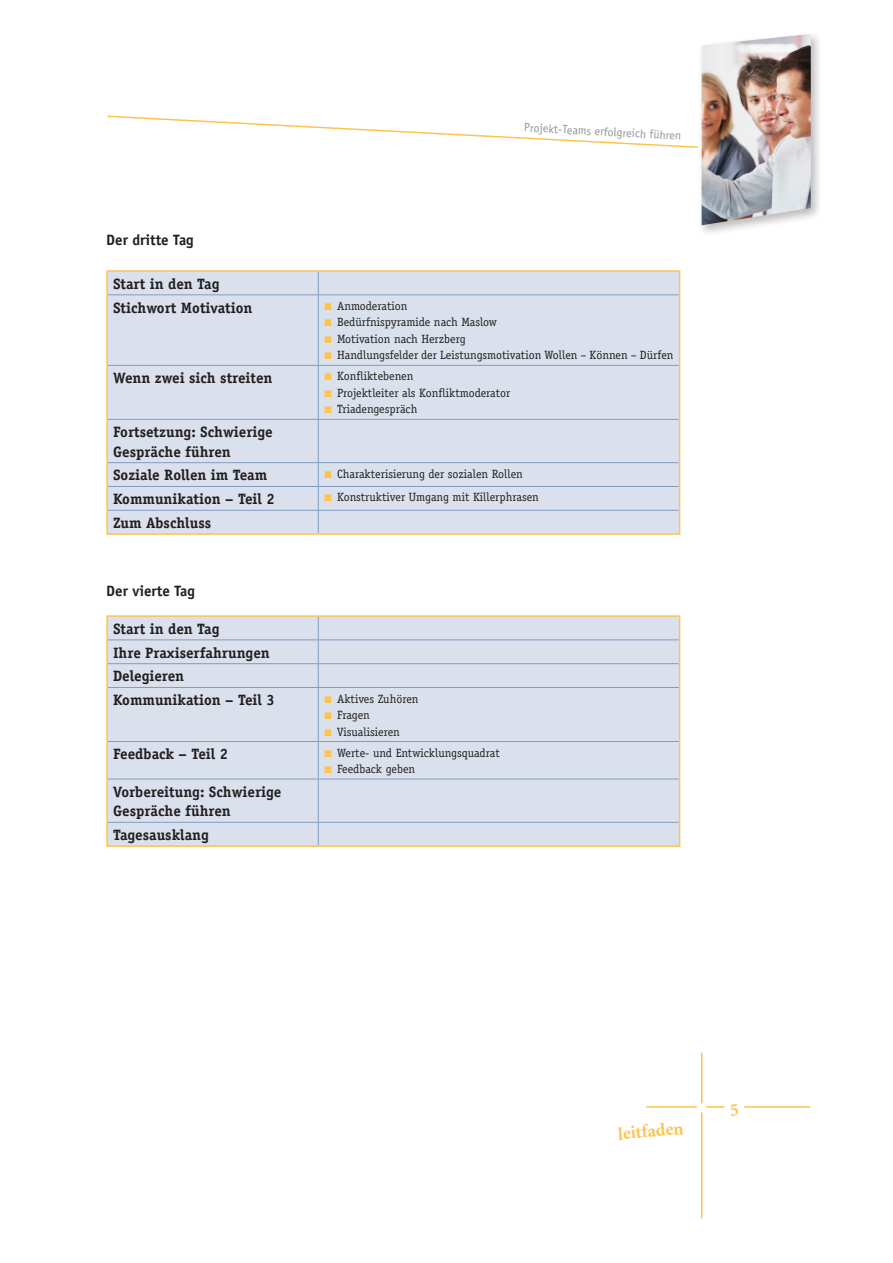
<style>
.page{position:relative;width:893px;height:1263px;background:#fff}
.page>*{position:absolute;margin:0;border:0;box-sizing:border-box;transform-origin:0 0}
.t1{font:700 18px "Minion";color:#fec34d}
.Fließtext{font:700 15px/19.5px "Officina Serif";color:#231f20}
.ZwTitel{font:700 15px "Officina Sans";color:#231f20}
.t2{font:12px "Officina Serif";color:#231f20}
.t3{font:12px "Officina Sans";color:#939598}
</style>
<div class="page">
<div style="left:698px;top:31px;width:125px;height:206px;background:#231f20;opacity:.3"></div>
<img style="left:702px;top:34px;width:109px;height:191px">
<hr style="left:647px;top:1106px;width:49px;height:2px;background:#fec34d">
<hr style="left:701px;top:1053px;width:1px;height:50px;background:#fec34d">
<hr style="left:701px;top:1113px;width:1px;height:105px;background:#fec34d">
<hr style="left:745px;top:1106px;width:65px;height:2px;background:#fec34d">
<svg style="left:107px;top:115px;width:592px;height:34px"></svg>
<div style="left:108px;top:272px;width:571px;height:261px;background:#dae1ed"></div>
<svg style="left:318px;top:272px;width:1px;height:22px"></svg>
<hr style="left:108px;top:294px;width:210px;height:1px;background:#829cc2">
<hr style="left:318px;top:294px;width:361px;height:1px;background:#829cc2">
<hr style="left:318px;top:295px;width:1px;height:70px;background:#829cc2">
<hr style="left:108px;top:365px;width:210px;height:1px;background:#829cc2">
<hr style="left:318px;top:365px;width:361px;height:1px;background:#829cc2">
<hr style="left:318px;top:366px;width:1px;height:53px;background:#829cc2">
<hr style="left:108px;top:419px;width:210px;height:1px;background:#829cc2">
<hr style="left:318px;top:419px;width:361px;height:1px;background:#829cc2">
<hr style="left:318px;top:420px;width:1px;height:42px;background:#829cc2">
<hr style="left:108px;top:462px;width:210px;height:1px;background:#829cc2">
<hr style="left:318px;top:462px;width:361px;height:1px;background:#829cc2">
<hr style="left:108px;top:486px;width:210px;height:1px;background:#829cc2">
<hr style="left:318px;top:486px;width:361px;height:1px;background:#829cc2">
<hr style="left:108px;top:510px;width:210px;height:1px;background:#829cc2">
<hr style="left:318px;top:510px;width:361px;height:1px;background:#829cc2">
<svg style="left:318px;top:463px;width:1px;height:70px"></svg>
<hr style="left:106px;top:270px;width:212px;height:2px;background:#fec34d">
<hr style="left:106px;top:272px;width:2px;height:23px;background:#fec34d">
<hr style="left:318px;top:270px;width:362px;height:2px;background:#fec34d">
<svg style="left:679px;top:272px;width:1px;height:23px"></svg>
<hr style="left:106px;top:295px;width:2px;height:70px;background:#fec34d">
<hr style="left:679px;top:295px;width:1px;height:70px;background:#fec34d">
<hr style="left:106px;top:365px;width:2px;height:54px;background:#fec34d">
<hr style="left:679px;top:365px;width:1px;height:54px;background:#fec34d">
<hr style="left:106px;top:419px;width:2px;height:44px;background:#fec34d">
<hr style="left:679px;top:419px;width:1px;height:44px;background:#fec34d">
<hr style="left:106px;top:463px;width:2px;height:23px;background:#fec34d">
<hr style="left:106px;top:486px;width:2px;height:24px;background:#fec34d">
<hr style="left:106px;top:510px;width:2px;height:23px;background:#fec34d">
<svg style="left:679px;top:463px;width:1px;height:70px"></svg>
<hr style="left:106px;top:533px;width:212px;height:2px;background:#fec34d">
<hr style="left:318px;top:533px;width:362px;height:2px;background:#fec34d">
<div style="left:108px;top:617px;width:571px;height:228px;background:#dae1ed"></div>
<hr style="left:108px;top:639px;width:210px;height:1px;background:#829cc2">
<hr style="left:318px;top:639px;width:361px;height:1px;background:#829cc2">
<hr style="left:108px;top:663px;width:210px;height:1px;background:#829cc2">
<hr style="left:318px;top:663px;width:361px;height:1px;background:#829cc2">
<svg style="left:318px;top:617px;width:1px;height:70px"></svg>
<hr style="left:108px;top:687px;width:210px;height:1px;background:#829cc2">
<hr style="left:318px;top:687px;width:361px;height:1px;background:#829cc2">
<hr style="left:318px;top:688px;width:1px;height:53px;background:#829cc2">
<hr style="left:108px;top:741px;width:210px;height:1px;background:#829cc2">
<hr style="left:318px;top:741px;width:361px;height:1px;background:#829cc2">
<hr style="left:318px;top:742px;width:1px;height:37px;background:#829cc2">
<hr style="left:108px;top:779px;width:210px;height:1px;background:#829cc2">
<hr style="left:318px;top:779px;width:361px;height:1px;background:#829cc2">
<hr style="left:318px;top:779px;width:1px;height:43px;background:#829cc2">
<hr style="left:108px;top:822px;width:210px;height:1px;background:#829cc2">
<hr style="left:318px;top:822px;width:361px;height:1px;background:#829cc2">
<svg style="left:318px;top:823px;width:1px;height:22px"></svg>
<hr style="left:106px;top:615px;width:212px;height:2px;background:#fec34d">
<hr style="left:106px;top:617px;width:2px;height:23px;background:#fec34d">
<hr style="left:318px;top:615px;width:362px;height:2px;background:#fec34d">
<hr style="left:106px;top:640px;width:2px;height:24px;background:#fec34d">
<hr style="left:106px;top:664px;width:2px;height:23px;background:#fec34d">
<svg style="left:679px;top:617px;width:1px;height:70px"></svg>
<hr style="left:106px;top:687px;width:2px;height:54px;background:#fec34d">
<hr style="left:679px;top:687px;width:1px;height:54px;background:#fec34d">
<hr style="left:106px;top:741px;width:2px;height:38px;background:#fec34d">
<hr style="left:679px;top:741px;width:1px;height:38px;background:#fec34d">
<hr style="left:106px;top:779px;width:2px;height:43px;background:#fec34d">
<hr style="left:679px;top:779px;width:1px;height:43px;background:#fec34d">
<hr style="left:106px;top:822px;width:2px;height:23px;background:#fec34d">
<svg style="left:679px;top:822px;width:1px;height:23px"></svg>
<hr style="left:106px;top:845px;width:212px;height:2px;background:#fec34d">
<hr style="left:318px;top:845px;width:362px;height:2px;background:#fec34d">
<svg style="left:325px;top:303px;width:7px;height:7px"></svg>
<svg style="left:325px;top:320px;width:7px;height:6px"></svg>
<svg style="left:325px;top:336px;width:7px;height:7px"></svg>
<svg style="left:325px;top:353px;width:7px;height:6px"></svg>
<svg style="left:325px;top:374px;width:7px;height:6px"></svg>
<svg style="left:325px;top:390px;width:7px;height:7px"></svg>
<svg style="left:325px;top:407px;width:7px;height:6px"></svg>
<svg style="left:325px;top:471px;width:7px;height:7px"></svg>
<svg style="left:325px;top:495px;width:7px;height:6px"></svg>
<svg style="left:325px;top:696px;width:7px;height:6px"></svg>
<svg style="left:325px;top:712px;width:7px;height:7px"></svg>
<svg style="left:325px;top:729px;width:7px;height:6px"></svg>
<svg style="left:325px;top:750px;width:7px;height:6px"></svg>
<svg style="left:325px;top:766px;width:7px;height:7px"></svg>
<svg style="left:707px;top:1106px;width:18px;height:2px"></svg>
<p class="t3" style="left:525px;top:120px;width:159px;rotate:3deg">Projekt-Teams erfolgreich führen</p>
<p class="ZwTitel" style="left:106px;top:230px;width:89px">Der dritte Tag</p>
<p class="Fließtext" style="left:113px;top:274px;width:108px">Start in den Tag</p>
<p class="Fließtext" style="left:113px;top:298px;width:141px">Stichwort Motivation</p>
<p class="t2" style="left:337px;top:299px;width:72px">Anmoderation</p>
<p class="t2" style="left:337px;top:315px;width:161px">Bedürfnispyramide nach Maslow</p>
<p class="t2" style="left:337px;top:332px;width:130px">Motivation nach Herzberg</p>
<p class="t2" style="left:337px;top:348px;width:338px">Handlungsfelder der Leistungsmotivation Wollen – Können – Dürfen</p>
<p class="Fließtext" style="left:113px;top:368px;width:161px">Wenn zwei sich streiten</p>
<p class="t2" style="left:337px;top:369px;width:78px">Konfliktebenen</p>
<p class="t2" style="left:337px;top:386px;width:175px">Projektleiter als Konfliktmoderator</p>
<p class="t2" style="left:337px;top:402px;width:82px">Triadengespräch</p>
<p class="Fließtext" style="left:113px;top:422px;width:161px">Fortsetzung: Schwierige<br>Gespräche führen</p>
<p class="Fließtext" style="left:113px;top:465px;width:156px">Soziale Rollen im Team</p>
<p class="t2" style="left:337px;top:467px;width:187px">Charakterisierung der sozialen Rollen</p>
<p class="Fließtext" style="left:113px;top:489px;width:163px">Kommunikation – Teil 2</p>
<p class="t2" style="left:337px;top:490px;width:203px">Konstruktiver Umgang mit Killerphrasen</p>
<p class="Fließtext" style="left:113px;top:513px;width:100px">Zum Abschluss</p>
<p class="ZwTitel" style="left:106px;top:581px;width:90px">Der vierte Tag</p>
<p class="Fließtext" style="left:113px;top:619px;width:108px">Start in den Tag</p>
<p class="Fließtext" style="left:113px;top:643px;width:158px">Ihre Praxiserfahrungen</p>
<p class="Fließtext" style="left:113px;top:666px;width:73px">Delegieren</p>
<p class="Fließtext" style="left:113px;top:690px;width:163px">Kommunikation – Teil 3</p>
<p class="t2" style="left:337px;top:691px;width:83px">Aktives Zuhören</p>
<p class="t2" style="left:337px;top:708px;width:34px">Fragen</p>
<p class="t2" style="left:337px;top:724px;width:64px">Visualisieren</p>
<p class="Fließtext" style="left:113px;top:744px;width:117px">Feedback – Teil 2</p>
<p class="t2" style="left:337px;top:745px;width:164px">Werte- und Entwicklungsquadrat</p>
<p class="t2" style="left:337px;top:762px;width:80px">Feedback geben</p>
<p class="Fließtext" style="left:113px;top:782px;width:170px">Vorbereitung: Schwierige<br>Gespräche führen</p>
<p class="Fließtext" style="left:113px;top:825px;width:97px">Tagesausklang</p>
<h1 class="t1" style="left:617px;top:1125px;width:67px;rotate:-5deg">leitfaden</h1>
</div>
